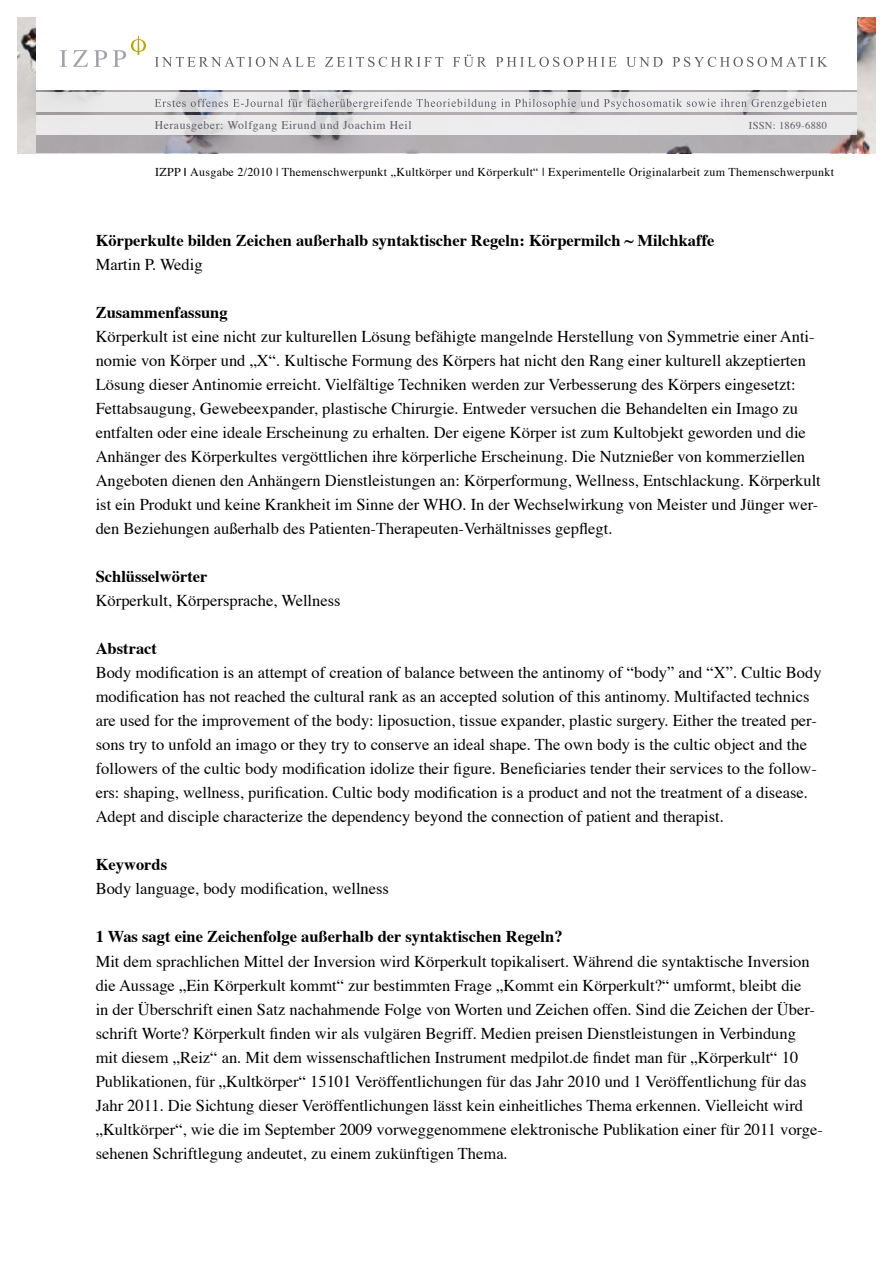
<style>
.page{position:relative;width:893px;height:1263px;background:#fff}
.page>*{position:absolute;margin:0;border:0;box-sizing:border-box;transform-origin:0 0}
.t1{font:16.5px/24px "Times";color:#000}
.t2{font:700 16.5px "Times";color:#000}
.t3{font:12px "Times";letter-spacing:.025em;color:#000}
.t4{font:11.7px "Times";letter-spacing:.05em;color:#605b66}
.t5{font:10.5px "Times";letter-spacing:.03em;color:#605b66}
.s1{font-weight:700}
</style>
<div class="page">
<img style="left:17px;top:17px;width:859px;height:136px">
<svg style="left:36px;top:90px;width:821px;height:63px;fill:#b0abaf"></svg>
<svg style="left:36px;top:115px;width:821px;height:19px;fill:#edecec"></svg>
<svg style="left:36px;top:93px;width:821px;height:19px;fill:#ecebec"></svg>
<div style="left:36px;top:13px;width:821px;height:77px;background:#fff"></div>
<svg style="left:155px;top:55px;width:673px;height:12px"></svg>
<svg style="left:155px;top:99px;width:672px;height:10px"></svg>
<svg style="left:60px;top:50px;width:7px;height:17px"></svg>
<svg style="left:73px;top:50px;width:15px;height:17px"></svg>
<svg style="left:94px;top:50px;width:13px;height:17px"></svg>
<svg style="left:113px;top:36px;width:33px;height:31px"></svg>
<p class="t4" style="left:155px;top:114px;width:258px">Herausgeber: Wolfgang Eirund und Joachim Heil</p>
<p class="t5" style="left:749px;top:115px;width:80px">ISSN: 1869-6880</p>
<p class="t3" style="left:155px;top:161px;width:680px">IZPP <span class="s1">|</span> Ausgabe 2/2010 | Themenschwerpunkt „Kultkörper und Körperkult“ | Experimentelle Originalarbeit zum Themenschwerpunkt</p>
<p class="t2" style="left:96px;top:225px;width:620px">Körperkulte bilden Zeichen außerhalb syntaktischer Regeln: Körpermilch ~ Milchkaffe</p>
<p class="t1" style="left:96px;top:251px;width:109px">Martin P. Wedig</p>
<p class="t2" style="left:96px;top:297px;width:134px">Zusammenfassung</p>
<p class="t1" style="left:96px;top:323px;width:727px">Körperkult ist eine nicht zur kulturellen Lösung befähigte mangelnde Herstellung von Symmetrie einer Anti&shy;nomie von Körper und „X“. Kultische Formung des Körpers hat nicht den Rang einer kulturell akzeptierten Lösung dieser Antinomie erreicht. Vielfältige Techniken werden zur Verbesserung des Körpers eingesetzt:<br>Fettabsaugung, Gewebeexpander, plastische Chirurgie. Entweder versuchen die Behandelten ein Imago zu entfalten oder eine ideale Erscheinung zu erhalten. Der eigene Körper ist zum Kultobjekt geworden und die Anhänger des Körperkultes vergöttlichen ihre körperliche Erscheinung. Die Nutznießer von kommerziellen Angeboten dienen den Anhängern Dienstleistungen an: Körperformung, Wellness, Entschlackung. Körperkult ist ein Produkt und keine Krankheit im Sinne der WHO. In der Wechselwirkung von Meister und Jünger wer&shy;den Beziehungen außerhalb des Patienten-Therapeuten-Verhältnisses gepflegt.</p>
<p class="t2" style="left:96px;top:561px;width:113px">Schlüsselwörter</p>
<p class="t1" style="left:96px;top:587px;width:246px">Körperkult, Körpersprache, Wellness</p>
<p class="t2" style="left:96px;top:633px;width:63px">Abstract</p>
<p class="t1" style="left:96px;top:659px;width:727px">Body modification is an attempt of creation of balance between the antinomy of “body” and “X”. Cultic Body modification has not reached the cultural rank as an accepted solution of this antinomy. Multifacted technics are used for the improvement of the body: liposuction, tissue expander, plastic surgery. Either the treated per&shy;sons try to unfold an imago or they try to conserve an ideal shape. The own body is the cultic object and the followers of the cultic body modification idolize their figure. Beneficiaries tender their services to the follow&shy;ers: shaping, wellness, purification. Cultic body modification is a product and not the treatment of a disease.<br>Adept and disciple characterize the dependency beyond the connection of patient and therapist.</p>
<p class="t2" style="left:96px;top:849px;width:73px">Keywords</p>
<p class="t1" style="left:96px;top:875px;width:295px">Body language, body modification, wellness</p>
<p class="t2" style="left:96px;top:921px;width:468px">1 Was sagt eine Zeichenfolge außerhalb der syntaktischen Regeln?</p>
<p class="t1" style="left:96px;top:947px;width:729px">Mit dem sprachlichen Mittel der Inversion wird Körperkult topikalisert. Während die syntaktische Inversion die Aussage „Ein Körperkult kommt“ zur bestimmten Frage „Kommt ein Körperkult?“ umformt, bleibt die<br>in der Überschrift einen Satz nachahmende Folge von Worten und Zeichen offen. Sind die Zeichen der Über&shy;schrift Worte? Körperkult finden wir als vulgären Begriff. Medien preisen Dienstleistungen in Verbindung<br>mit diesem „Reiz“ an. Mit dem wissenschaftlichen Instrument medpilot.de findet man für „Körperkult“ 10<br>Publikationen, für „Kultkörper“ 15101 Veröffentlichungen für das Jahr 2010 und 1 Veröffentlichung für das Jahr 2011. Die Sichtung dieser Veröffentlichungen lässt kein einheitliches Thema erkennen. Vielleicht wird „Kultkörper“, wie die im September 2009 vorweggenommene elektronische Publikation einer für 2011 vorge&shy;sehenen Schriftlegung andeutet, zu einem zukünftigen Thema.</p>
</div>
